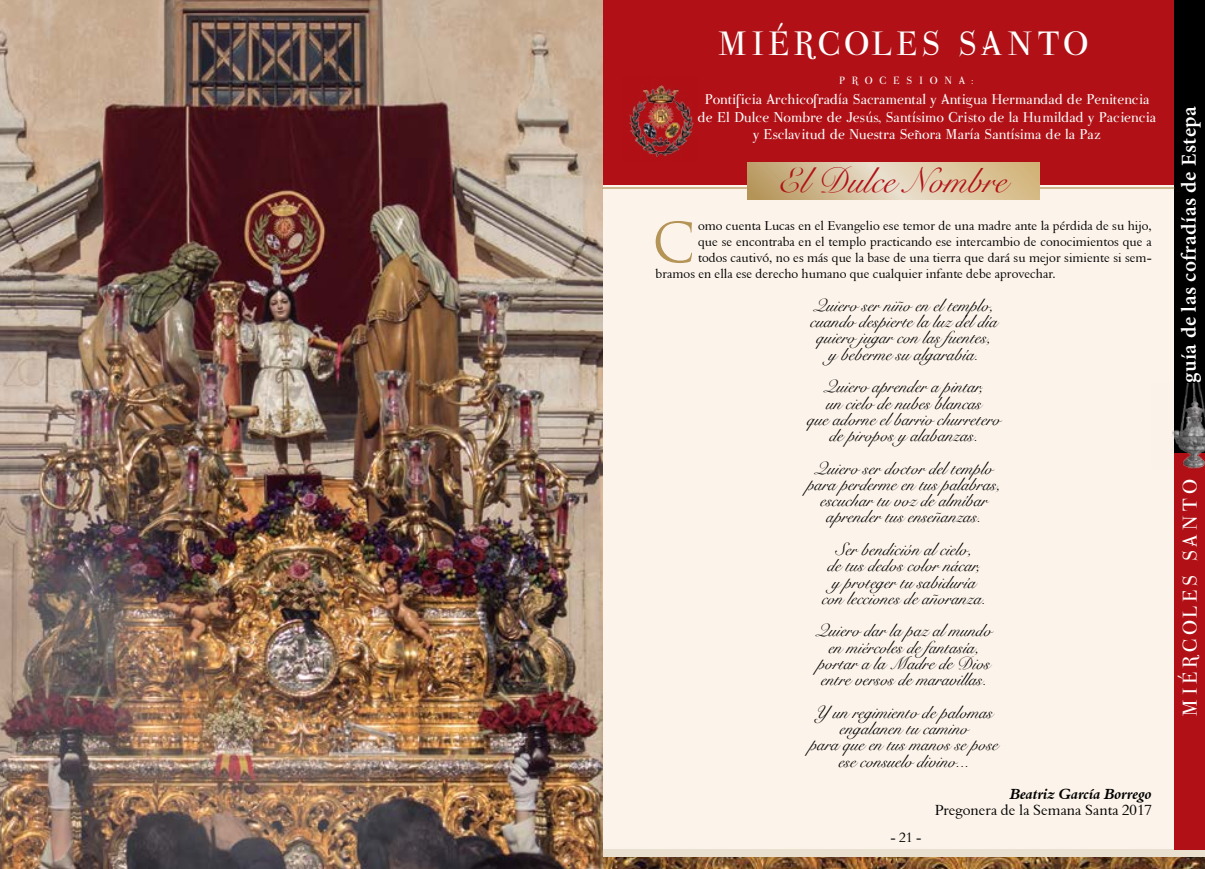
<style>
.page{position:relative;width:1205px;height:869px;background:#fff}
.page>*{position:absolute;margin:0;border:0;box-sizing:border-box;transform-origin:0 0}
.t1{font:53.62px "Trajan Pro";color:#b49457}
.t2{font:40px "Parma Petit";letter-spacing:.1em;color:#fff}
.t3{font:35px "Snell Roundhand";color:#b11116}
.t4{font:23.75px "Parma Petit";letter-spacing:.15em;color:#fff}
.t5{font:600 21.25px "Minion Pro";letter-spacing:.02em;color:#fff}
.t6{font:17.5px/16.2px "Snell Roundhand";color:#000;text-align:center}
.t7{font:16.88px/17.5px "Parma Petit";color:#fff;text-align:center}
.t8{font:15px "Aldine 401 BT Roman A";color:#000}
.t9{font:15px "Aldine 401 BT Bold Italic A";color:#000}
.t10{font:13.75px "Aldine 401 BT Roman A";color:#000}
.t11{font:13.12px "Aldine 401 BT Roman A";color:#000}
.t12{font:12.5px "Parma Petit";letter-spacing:.54em;color:#fff}
</style>
<div class="page">
<div style="left:602px;top:184px;width:603px;height:684px;background:#fcf3ea"></div>
<div style="left:0;top:849px;width:1205px;height:7px;background:#e9e0cf"></div>
<div style="left:602px;top:0;width:603px;height:184px;background:#b11116"></div>
<img style="left:0;top:0;width:602px;height:868px">
<img style="left:629px;top:84px;width:65px;height:73px">
<div style="left:1174px;top:452px;width:31px;height:397px;background:#b11116"></div>
<div style="left:1174px;top:0;width:31px;height:452px;background:#000"></div>
<hr style="left:602px;top:187px;width:572px;height:1px;background:#b49457">
<svg style="left:748px;top:162px;width:291px;height:37px;background:#d6c19b"></svg>
<img style="left:1152px;top:383px;width:53px;height:86px">
<h2 class="t2" style="left:719px;top:21px;width:371px">MIÉRCOLES SANTO</h2>
<p class="t12" style="left:839px;top:74px;width:135px">PROCESIONA:</p>
<p class="t7" style="left:698px;top:91px;width:460px">Pontificia Archicofradía Sacramental y Antigua Hermandad de Penitencia de El Dulce Nombre de Jesús, Santísimo Cristo de la Humildad y Paciencia y Esclavitud de Nuestra Señora María Santísima de la Paz</p>
<h3 class="t3" style="left:777px;top:152px;width:231px">El Dulce Nombre</h3>
<h1 class="t1" style="left:652px;top:208px;width:45px">C</h1>
<p class="t11" style="left:698px;top:217px;width:455px">omo cuenta Lucas en el Evangelio ese temor de una madre ante la pérdida de su hijo,</p>
<p class="t11" style="left:698px;top:233px;width:455px">que se encontraba en el templo practicando ese intercambio de conocimientos que a</p>
<p class="t11" style="left:698px;top:249px;width:455px">todos cautivó, no es más que la base de una tierra que dará su mejor simiente si sem-</p>
<p class="t11" style="left:656px;top:266px;width:402px">bramos en ella ese derecho humano que cualquier infante debe aprovechar.</p>
<p class="t6" style="left:810px;top:296px;width:189px">Quiero ser niño en el templo, cuando despierte la luz del día quiero jugar con las fuentes,<br>y beberme su algarabía.</p>
<p class="t6" style="left:807px;top:378px;width:195px">Quiero aprender a pintar,<br>un cielo de nubes blancas<br>que adorne el barrio churretero de piropos y alabanzas.</p>
<p class="t6" style="left:807px;top:459px;width:195px">Quiero ser doctor del templo para perderme en tus palabras, escuchar tu voz de almíbar aprender tus enseñanzas.</p>
<p class="t6" style="left:821px;top:540px;width:166px">Ser bendición al cielo,<br>de tus dedos color nácar, y proteger tu sabiduría con lecciones de añoranza.</p>
<p class="t6" style="left:816px;top:622px;width:177px">Quiero dar la paz al mundo en miércoles de fantasía, portar a la Madre de Dios entre versos de maravillas.</p>
<p class="t6" style="left:809px;top:703px;width:190px">Y un regimiento de palomas engalanen tu camino<br>para que en tus manos se pose ese consuelo divino...</p>
<p class="t9" style="left:1010px;top:784px;width:143px">Beatriz García Borrego</p>
<p class="t8" style="left:935px;top:800px;width:218px">Pregonera de la Semana Santa 2017</p>
<p class="t10" style="left:890px;top:828px;width:33px">- 21 -</p>
<p class="t5" style="left:1174px;top:383px;width:278px;rotate:-90deg">guía de las cofradías de Estepa</p>
<h3 class="t4" style="left:1177px;top:715px;width:238px;rotate:-90deg">MIÉRCOLES SANTO</h3>
</div>
